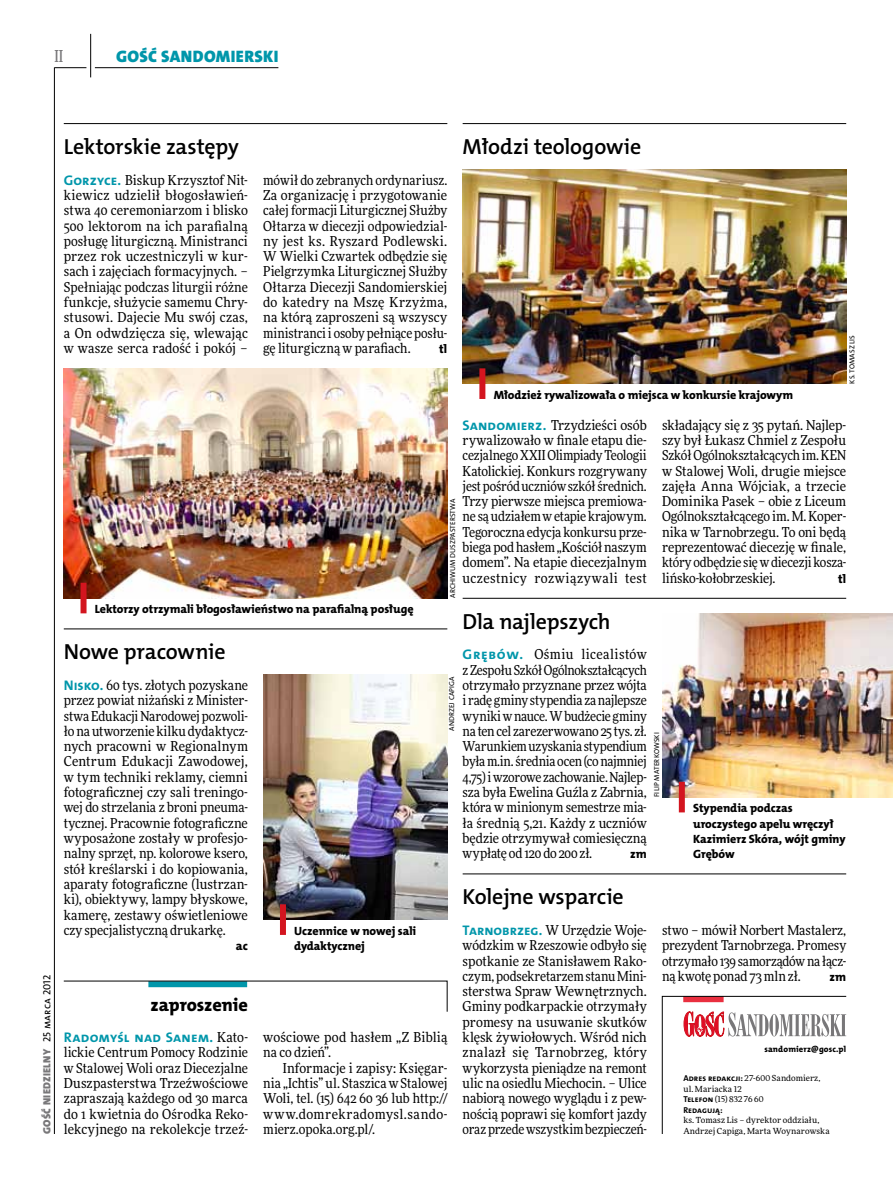
<style>
.page{position:relative;width:893px;height:1191px;background:#fff}
.page>*{position:absolute;margin:0;border:0;box-sizing:border-box;transform-origin:0 0}
.t1{font:21.9px "The Mix HP6 Se Bld";letter-spacing:-.01em;color:#000}
.t2{font:18.3px "The Mix HP8 Ex Bld";letter-spacing:-.005em;color:#000}
.t3{font:16.65px "The Mix HP9 Blk";letter-spacing:.02em;color:#0096aa}
.t4{font:500 16.5px "Freeday Narrow";color:#787779;scale:.9 1}
.t5{font:13.95px "The Mix HP7 Bld";letter-spacing:.005em;color:#0096aa}
.t6{font:13.65px/15.3px "Freeday Narrow News";color:#000;text-align:justify}
.t7{font:12.3px "The Mix HP8 Ex Bld";letter-spacing:.01em;color:#000}
.t8{font:12px/15.3px "The Mix HP8 Ex Bld";letter-spacing:-.005em;color:#000}
.t9{font:10.5px "The Mix HP9 Blk";letter-spacing:.025em;color:#787779}
.t10{font:8.55px "The Mix HP8 Ex Bld";letter-spacing:.015em;color:#000}
.t11{font:8.55px "The Mix HP7 Bld";color:#000}
.t12{font:8.4px/10.5px "Freeday News";letter-spacing:.01em;color:#000}
.t13{font:7.2px "The Mix HP5 Plain";letter-spacing:.015em;color:#000}
.t14{font:7.2px "The Mix HP5 Plain";letter-spacing:.105em;color:#000}
.s1{font-family:"The Mix HP7 Bld";font-size:13.95px;color:#0096aa}
.s2{font-family:"The Mix HP5 Plain";color:#000}
.s3{font-family:"Freeday Narrow News";font-size:13.65px;color:#000}
.s4{font-family:"The Mix HP7 Bld";font-size:8.55px}
</style>
<div class="page">
<hr style="left:54px;top:67px;width:1px;height:1067px;background:#000">
<hr style="left:90px;top:34px;width:1px;height:43px;background:#000">
<hr style="left:54px;top:67px;width:32px;height:1px;background:#000">
<hr style="left:95px;top:67px;width:183px;height:1px;background:#000">
<svg style="left:662px;top:996px;width:185px;height:138px"></svg>
<hr style="left:64px;top:123px;width:383px;height:1px;background:#000">
<img style="left:64px;top:368px;width:383px;height:230px">
<div style="left:81px;top:583px;width:6px;height:30px;background:#d3151f"></div>
<hr style="left:463px;top:123px;width:383px;height:1px;background:#000">
<hr style="left:463px;top:873px;width:383px;height:1px;background:#000">
<hr style="left:463px;top:598px;width:383px;height:1px;background:#000">
<img style="left:662px;top:613px;width:231px;height:184px">
<div style="left:679px;top:782px;width:6px;height:30px;background:#d3151f"></div>
<svg style="left:63px;top:980px;width:384px;height:32px"></svg>
<img style="left:463px;top:169px;width:383px;height:215px">
<hr style="left:64px;top:628px;width:383px;height:1px;background:#000">
<div style="left:479px;top:368px;width:6px;height:31px;background:#d3151f"></div>
<img style="left:263px;top:674px;width:184px;height:245px">
<div style="left:280px;top:904px;width:6px;height:31px;background:#d3151f"></div>
<p class="t4" style="left:54px;top:46px;width:11px">II</p>
<p class="t3" style="left:116px;top:46px;width:164px">GOŚĆ SANDOMIERSKI</p>
<h1 class="t1" style="left:64px;top:132px;width:177px">Lektorskie zastępy</h1>
<p class="t6" style="left:64px;top:172px;width:186px"><span class="s1">Gorzyce.</span> Biskup Krzysztof Nit&shy;kiewicz udzielił błogosławień&shy;stwa 40 ceremoniarzom i blisko 500 lektorom na ich parafialną posługę liturgiczną. Ministranci przez rok uczestniczyli w kur&shy;sach i zajęciach formacyjnych. – Spełniając podczas liturgii różne funkcje, służycie samemu Chry&shy;stusowi. Dajecie Mu swój czas, a On odwdzięcza się, wlewając w wasze serca radość i pokój –</p>
<p class="t6" style="left:263px;top:172px;width:186px">mówił do zebranych ordynariusz.<br>Za organizację i przygotowanie całej formacji Liturgicznej Służby Ołtarza w diecezji odpowiedzial&shy;ny jest ks. Ryszard Podlewski.<br>W Wielki Czwartek odbędzie się Pielgrzymka Liturgicznej Służby Ołtarza Diecezji Sandomierskiej do katedry na Mszę Krzyżma, na którą zaproszeni są wszyscy ministranci i osoby pełniące posłu&shy;gę liturgiczną w parafiach.</p>
<p class="t7" style="left:439px;top:341px;width:10px">tl</p>
<h1 class="t1" style="left:463px;top:132px;width:180px">Młodzi teologowie</h1>
<p class="t8" style="left:494px;top:387px;width:301px">Młodzież rywalizowała o miejsca w konkursie krajowym</p>
<p class="t13" style="left:847px;top:383px;width:50px;rotate:-90deg">Ks. Tomasz Lis</p>
<p class="t9" style="left:40px;top:1134px;width:161px;rotate:-90deg">GOŚĆ NIEDZIELNY <span class="s2">25 marca 2012</span></p>
<p class="t6" style="left:463px;top:417px;width:186px"><span class="s1">Sandomierz.</span> Trzydzieści osób rywalizowało w finale etapu die&shy;cezjalnego XXII Olimpiady Teologii Katolickiej. Konkurs rozgrywany jest pośród uczniów szkół średnich.<br>Trzy pierwsze miejsca premiowa&shy;ne są udziałem w etapie krajowym.<br>Tegoroczna edycja konkursu prze&shy;biega pod hasłem „Kościół naszym domem”. Na etapie diecezjalnym uczestnicy rozwiązywali test</p>
<p class="t6" style="left:662px;top:417px;width:186px">składający się z 35 pytań. Najlep&shy;szy był Łukasz Chmiel z Zespołu Szkół Ogólnokształcących im. KEN w Stalowej Woli, drugie miejsce zajęła Anna Wójciak, a trzecie Dominika Pasek – obie z Liceum Ogólnokształcącego im. M. Koper&shy;nika w Tarnobrzegu. To oni będą reprezentować diecezję w finale, który odbędzie się w diecezji kosza&shy;lińsko-kołobrzeskiej.</p>
<p class="t13" style="left:448px;top:598px;width:101px;rotate:-90deg">Archiwum Duszpasterstwa</p>
<p class="t7" style="left:838px;top:570px;width:10px">tl</p>
<p class="t8" style="left:95px;top:602px;width:320px">Lektorzy otrzymali błogosławieństwo na parafialną posługę</p>
<h1 class="t1" style="left:64px;top:638px;width:163px">Nowe pracownie</h1>
<p class="t6" style="left:64px;top:677px;width:186px"><span class="s1">Nisko.</span> 60 tys. złotych pozyskane przez powiat niżański z Minister&shy;stwa Edukacji Narodowej pozwoli&shy;ło na utworzenie kilku dydaktycz&shy;nych pracowni w Regionalnym Centrum Edukacji Zawodowej, w tym techniki reklamy, ciemni fotograficznej czy sali treningo&shy;wej do strzelania z broni pneuma&shy;tycznej. Pracownie fotograficzne wyposażone zostały w profesjo&shy;nalny sprzęt, np. kolorowe ksero, stół kreślarski i do kopiowania, aparaty fotograficzne (lustrzan&shy;ki), obiektywy, lampy błyskowe, kamerę, zestawy oświetleniowe czy specjalistyczną drukarkę.</p>
<p class="t7" style="left:236px;top:938px;width:14px">ac</p>
<p class="t8" style="left:294px;top:923px;width:123px">Uczennice w nowej sali dydaktycznej</p>
<p class="t13" style="left:447px;top:731px;width:56px;rotate:-90deg">Andrzej Capiga</p>
<h2 class="t2" style="left:151px;top:993px;width:99px">zaproszenie</h2>
<p class="t5" style="left:64px;top:1028px;width:186px">Radomyśl nad Sanem. <span class="s3">Kato-</span></p>
<p class="t6" style="left:64px;top:1044px;width:186px">lickie Centrum Pomocy Rodzinie w Stalowej Woli oraz Diecezjalne Duszpasterstwa Trzeźwościowe zapraszają każdego od 30 marca do 1 kwietnia do Ośrodka Reko&shy;lekcyjnego na rekolekcje trzeź-</p>
<p class="t6" style="left:263px;top:1029px;width:186px">wościowe pod hasłem „Z Biblią na co dzień”.</p>
<p class="t6" style="left:263px;top:1060px;width:186px;text-indent:20px">Informacje i zapisy: Księgar&shy;nia „Ichtis” ul. Staszica w Stalowej Woli, tel. (15) 642 60 36 lub http:// www.domrekradomysl.sando&shy;mierz.opoka.org.pl/.</p>
<h1 class="t1" style="left:463px;top:607px;width:149px">Dla najlepszych</h1>
<p class="t6" style="left:463px;top:646px;width:186px"><span class="s1">Grębów.</span> Ośmiu licealistów z Zespołu Szkół Ogólnokształcących otrzymało przyznane przez wójta i radę gminy stypendia za najlepsze wyniki w nauce. W budżecie gminy na ten cel zarezerwowano 25 tys. zł.<br>Warunkiem uzyskania stypendium była m.in. średnia ocen (co najmniej 4,75) i wzorowe zachowanie. Najlep&shy;sza była Ewelina Guźla z Zabrnia, która w minionym semestrze mia&shy;ła średnią 5,21. Każdy z uczniów będzie otrzymywał comiesięczną wypłatę od 120 do 200 zł.</p>
<p class="t14" style="left:652px;top:797px;width:66px;rotate:-90deg">Filip Materkowski</p>
<p class="t7" style="left:630px;top:846px;width:18px">zm</p>
<p class="t8" style="left:693px;top:801px;width:154px">Stypendia podczas uroczystego apelu wręczył<br>Kazimierz Skóra, wójt gminy<br>Grębów</p>
<h1 class="t1" style="left:463px;top:883px;width:163px">Kolejne wsparcie</h1>
<p class="t6" style="left:463px;top:922px;width:186px"><span class="s1">Tarnobrzeg.</span> W Urzędzie Woje&shy;wódzkim w Rzeszowie odbyło się spotkanie ze Stanisławem Rako&shy;czym, podsekretarzem stanu Mini&shy;sterstwa Spraw Wewnętrznych.<br>Gminy podkarpackie otrzymały promesy na usuwanie skutków klęsk żywiołowych. Wśród nich znalazł się Tarnobrzeg, który wykorzysta pieniądze na remont ulic na osiedlu Miechocin. – Ulice nabiorą nowego wyglądu i z pew&shy;nością poprawi się komfort jazdy oraz przede wszystkim bezpieczeń-</p>
<p class="t6" style="left:662px;top:922px;width:186px">stwo – mówił Norbert Mastalerz, prezydent Tarnobrzega. Promesy otrzymało 139 samorządów na łącz&shy;ną kwotę ponad 73 mln zł.</p>
<p class="t7" style="left:829px;top:968px;width:18px">zm</p>
<p class="t10" style="left:764px;top:1043px;width:83px">sandomierz@gosc.pl</p>
<p class="t12" style="left:683px;top:1073px;width:139px"><span class="s4">Adres redakcji:</span> 27-600 Sandomierz, ul. Mariacka 12<br><span class="s4">Telefon</span> (15) 832 76 60</p>
<p class="t11" style="left:683px;top:1104px;width:41px">Redagują:</p>
<p class="t12" style="left:683px;top:1115px;width:148px">ks. Tomasz Lis – dyrektor oddziału,<br>Andrzej Capiga, Marta Woynarowska</p>
</div>
